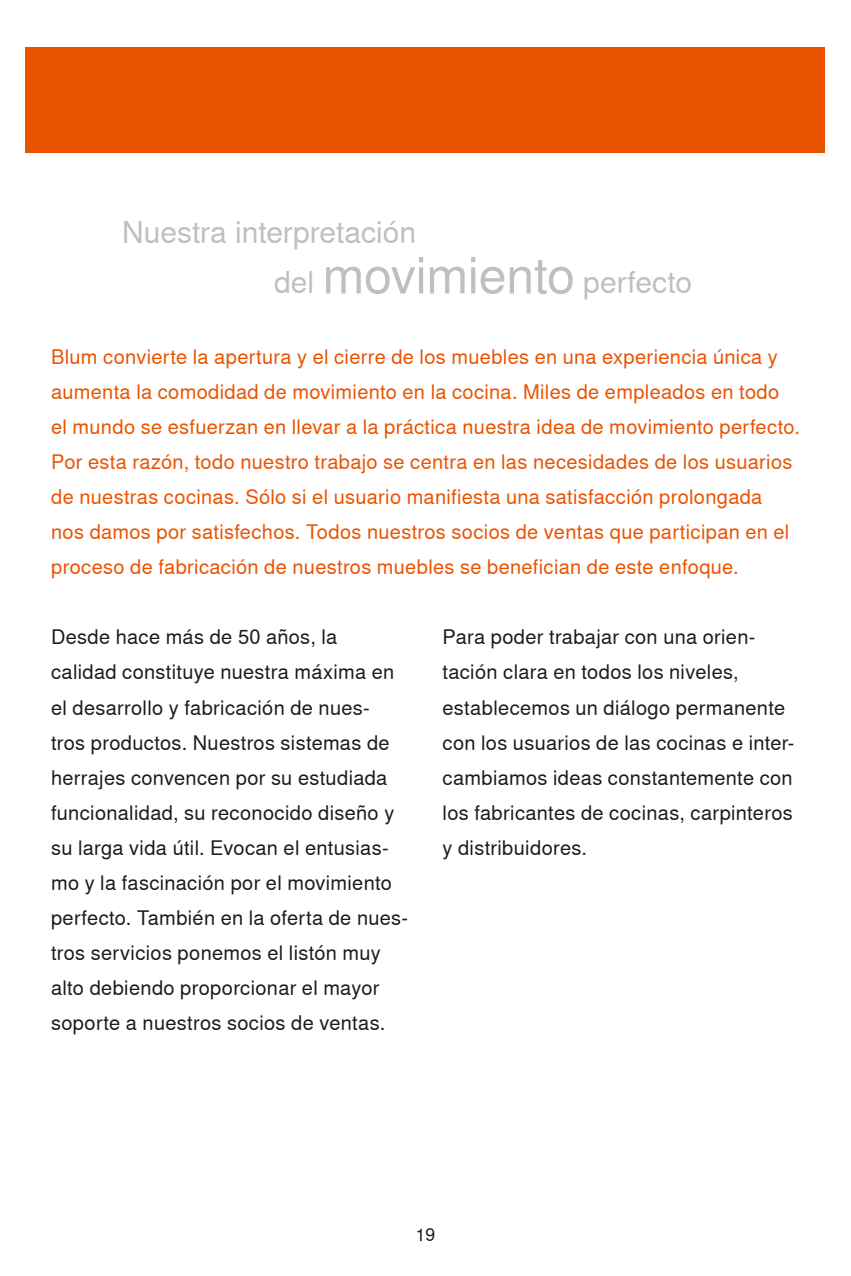
<style>
.page{position:relative;width:851px;height:1276px;background:#fff}
.page>*{position:absolute;margin:0;border:0;box-sizing:border-box;transform-origin:0 0}
.t1{font:30px/50px "Nimbus Sans Global";color:#bdbfc1}
.t2{font:20px/35px "Nimbus Sans Global";letter-spacing:.015em;color:#1b1c20}
.t3{font:20px/35px "Nimbus Sans Global";letter-spacing:.015em;color:#ea5300}
.t4{font:17.5px "Nimbus Sans Global";color:#1b1c20}
.s1{font-size:50px}
</style>
<div class="page">
<div style="left:25px;top:48px;width:799px;height:105px;background:#ea5300"></div>
<h1 class="t1" style="left:274px;top:207px;width:419px;text-indent:-152px">Nuestra interpretación<br>del <span class="s1">movimiento</span> perfecto</h1>
<p class="t3" style="left:51px;top:338px;width:750px">Blum convierte la apertura y el cierre de los muebles en una experiencia única y aumenta la comodidad de movimiento en la cocina. Miles de empleados en todo el mundo se esfuerzan en llevar a la práctica nuestra idea de movimiento perfecto.<br>Por esta razón, todo nuestro trabajo se centra en las necesidades de los usuarios de nuestras cocinas. Sólo si el usuario manifiesta una satisfacción prolongada nos damos por satisfechos. Todos nuestros socios de ventas que participan en el proceso de fabricación de nuestros muebles se benefician de este enfoque.</p>
<p class="t2" style="left:51px;top:619px;width:358px">Desde hace más de 50 años, la<br>calidad constituye nuestra máxima en el desarrollo y fabricación de nues&shy;tros productos. Nuestros sistemas de herrajes convencen por su estudiada funcionalidad, su reconocido diseño y su larga vida útil. Evocan el entusias&shy;mo y la fascinación por el movimiento perfecto. También en la oferta de nues&shy;tros servicios ponemos el listón muy alto debiendo proporcionar el mayor soporte a nuestros socios de ventas.</p>
<p class="t2" style="left:442px;top:619px;width:353px">Para poder trabajar con una orien&shy;tación clara en todos los niveles, establecemos un diálogo permanente con los usuarios de las cocinas e inter&shy;cambiamos ideas constantemente con los fabricantes de cocinas, carpinteros y distribuidores.</p>
<p class="t4" style="left:415px;top:1223px;width:21px">19</p>
</div>
